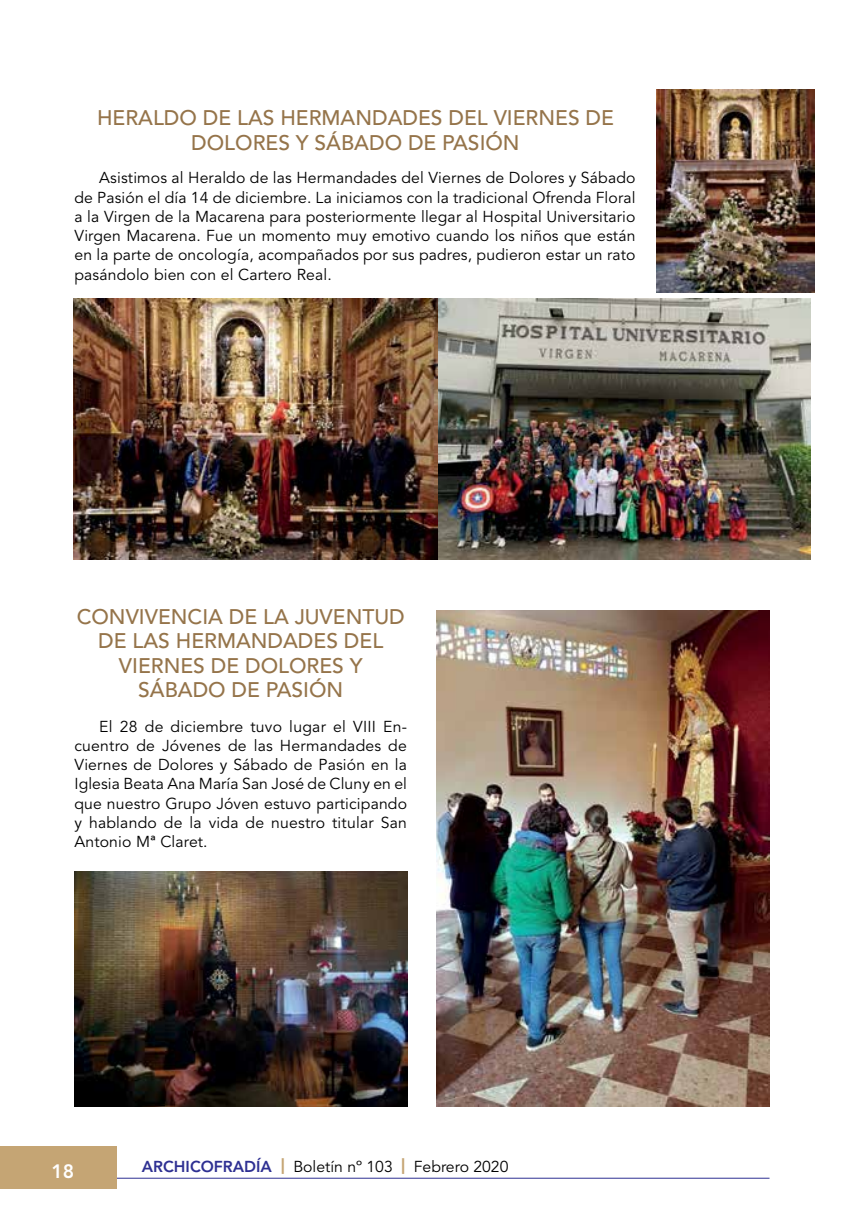
<style>
.page{position:relative;width:844px;height:1216px;background:#fff}
.page>*{position:absolute;margin:0;border:0;box-sizing:border-box;transform-origin:0 0}
.t1{font:500 21px/24.5px "Avenir LT Std";color:#95744a;text-align:center}
.t2{font:800 19.25px "Avenir LT Std";color:#fff}
.t3{font:15.75px/19.2px "Avenir LT Std";letter-spacing:.01em;color:#000;text-align:justify}
.s1{font-weight:800;color:#2e3092}
.s2{font-weight:900;color:#c5a574}
</style>
<div class="page">
<hr style="left:110px;top:1177px;width:659px;height:1px;background:#2e3092">
<div style="left:0;top:1146px;width:117px;height:42px;background:#c5a574"></div>
<img style="left:656px;top:90px;width:158px;height:202px">
<img style="left:73px;top:298px;width:737px;height:261px">
<img style="left:437px;top:610px;width:332px;height:496px">
<img style="left:74px;top:871px;width:333px;height:235px">
<h1 class="t1" style="left:97px;top:106px;width:518px">HERALDO DE LAS HERMANDADES DEL VIERNES DE<br>DOLORES Y SÁBADO DE PASIÓN</h1>
<p class="t3" style="left:74px;top:169px;width:562px;text-indent:25px">Asistimos al Heraldo de las Hermandades del Viernes de Dolores y Sábado de Pasión el día 14 de diciembre. La iniciamos con la tradicional Ofrenda Floral a la Virgen de la Macarena para posteriormente llegar al Hospital Universitario Virgen Macarena. Fue un momento muy emotivo cuando los niños que están en la parte de oncología, acompañados por sus padres, pudieron estar un rato pasándolo bien con el Cartero Real.</p>
<h1 class="t1" style="left:77px;top:605px;width:329px">CONVIVENCIA DE LA JUVENTUD<br>DE LAS HERMANDADES DEL<br>VIERNES DE DOLORES Y<br>SÁBADO DE PASIÓN</h1>
<p class="t3" style="left:74px;top:717px;width:334px;text-indent:25px">El 28 de diciembre tuvo lugar el VIII En&shy;cuentro de Jóvenes de las Hermandades de Viernes de Dolores y Sábado de Pasión en la Iglesia Beata Ana María San José de Cluny en el que nuestro Grupo Jóven estuvo participando y hablando de la vida de nuestro titular San Antonio Mª Claret.</p>
<p class="t2" style="left:51px;top:1159px;width:24px">18</p>
<p class="t3" style="left:142px;top:1156px;width:368px"><span class="s1">ARCHICOFRADÍA</span> <span class="s2">|</span> Boletín nº 103 <span class="s2">|</span> Febrero 2020</p>
</div>
